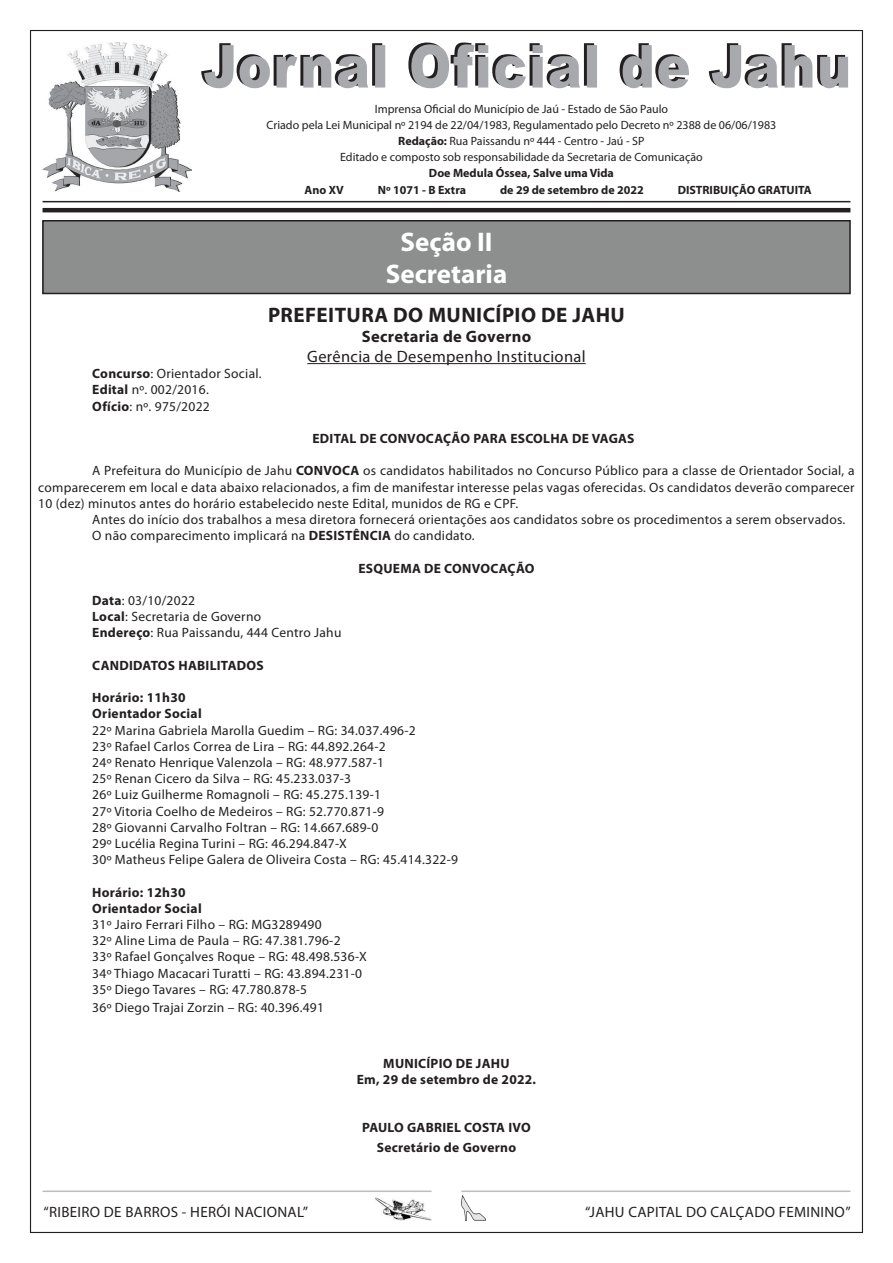
<style>
.page{position:relative;width:893px;height:1263px;background:#fff}
.page>*{position:absolute;margin:0;border:0;box-sizing:border-box;transform-origin:0 0}
.t1{font:700 27px "Myriad Pro";color:#fff}
.t2{font:700 21px "Myriad Pro";letter-spacing:.02em;color:#231f20}
.t3{font:16.5px "Myriad Pro";letter-spacing:.02em;color:#231f20}
.t4{font:700 16.5px "Myriad Pro";letter-spacing:.02em;color:#231f20}
.t5{font:15px "Myriad Pro";letter-spacing:.02em;color:#231f20}
.t6{font:13.5px/16.2px "Myriad Pro";letter-spacing:.02em;color:#231f20;text-align:justify}
.t7{font:700 13.5px "Myriad Pro";letter-spacing:.02em;color:#231f20}
.t8{font:12px "Myriad Pro";color:#231f20}
.t9{font:700 12px "Myriad Pro";color:#231f20}
.s1{font-weight:700}
</style>
<div class="page">
<hr style="left:461px;top:1190px;width:389px;height:2px;background:#bcbdc0">
<hr style="left:43px;top:1190px;width:389px;height:2px;background:#bcbdc0">
<img style="left:43px;top:44px;width:149px;height:148px">
<svg style="left:97px;top:43px;width:751px;height:45px"></svg>
<hr style="left:43px;top:201px;width:807px;height:1px;background:#231f20">
<hr style="left:43px;top:208px;width:807px;height:4px;background:#231f20">
<div style="left:43px;top:221px;width:807px;height:72px;background:#8d8f8f"></div>
<div style="left:42px;top:220px;width:809px;height:74px;border:2px solid #231f20"></div>
<hr style="left:307px;top:363px;width:279px;height:1px;background:#231f20">
<p class="t8" style="left:375px;top:101px;width:295px">Imprensa Oficial do Município de Jaú - Estado de São Paulo</p>
<p class="t8" style="left:266px;top:117px;width:511px">Criado pela Lei Municipal nº 2194 de 22/04/1983, Regulamentado pelo Decreto nº 2388 de 06/06/1983</p>
<p class="t8" style="left:398px;top:133px;width:248px"><span class="s1">Redação:</span> Rua Paissandu nº 444 - Centro - Jaú - SP</p>
<p class="t8" style="left:340px;top:149px;width:364px">Editado e composto sob responsabilidade da Secretaria de Comunicação</p>
<p class="t9" style="left:429px;top:165px;width:186px">Doe Medula Óssea, Salve uma Vida</p>
<p class="t9" style="left:305px;top:182px;width:41px">Ano XV</p>
<p class="t9" style="left:378px;top:182px;width:90px">Nº 1071 - B Extra</p>
<p class="t9" style="left:500px;top:182px;width:145px">de 29 de setembro de 2022</p>
<p class="t9" style="left:678px;top:182px;width:136px">DISTRIBUIÇÃO GRATUITA</p>
<p class="t1" style="left:400px;top:224px;width:93px">Seção II</p>
<p class="t1" style="left:386px;top:256px;width:123px">Secretaria</p>
<p class="t2" style="left:268px;top:302px;width:358px">PREFEITURA DO MUNICÍPIO DE JAHU</p>
<p class="t4" style="left:362px;top:326px;width:171px">Secretaria de Governo</p>
<p class="t3" style="left:307px;top:346px;width:280px">Gerência de Desempenho Institucional</p>
<p class="t6" style="left:92px;top:365px;width:171px"><span class="s1">Concurso</span>: Orientador Social.</p>
<p class="t6" style="left:92px;top:381px;width:118px"><span class="s1">Edital</span> nº. 002/2016.</p>
<p class="t6" style="left:92px;top:398px;width:119px"><span class="s1">Ofício</span>: nº. 975/2022</p>
<p class="t7" style="left:312px;top:430px;width:324px">EDITAL DE CONVOCAÇÃO PARA ESCOLHA DE VAGAS</p>
<p class="t6" style="left:38px;top:462px;width:818px;text-indent:54px">A Prefeitura do Município de Jahu <span class="s1">CONVOCA</span> os candidatos habilitados no Concurso Público para a classe de Orientador Social, a comparecerem em local e data abaixo relacionados, a fim de manifestar interesse pelas vagas oferecidas. Os candidatos deverão comparecer 10 (dez) minutos antes do horário estabelecido neste Edital, munidos de RG e CPF.</p>
<p class="t6" style="left:92px;top:511px;width:754px">Antes do início dos trabalhos a mesa diretora fornecerá orientações aos candidatos sobre os procedimentos a serem observados.</p>
<p class="t6" style="left:92px;top:527px;width:384px">O não comparecimento implicará na <span class="s1">DESISTÊNCIA</span> do candidato.</p>
<p class="t7" style="left:358px;top:559px;width:178px">ESQUEMA DE CONVOCAÇÃO</p>
<p class="t6" style="left:92px;top:592px;width:104px"><span class="s1">Data</span>: 03/10/2022</p>
<p class="t6" style="left:92px;top:608px;width:170px"><span class="s1">Local</span>: Secretaria de Governo</p>
<p class="t6" style="left:92px;top:624px;width:251px"><span class="s1">Endereço</span>: Rua Paissandu, 444 Centro Jahu</p>
<p class="t7" style="left:92px;top:656px;width:173px">CANDIDATOS HABILITADOS</p>
<p class="t7" style="left:92px;top:689px;width:95px">Horário: 11h30</p>
<p class="t7" style="left:92px;top:705px;width:111px">Orientador Social</p>
<p class="t6" style="left:92px;top:722px;width:325px">22º Marina Gabriela Marolla Guedim – RG: 34.037.496-2</p>
<p class="t6" style="left:92px;top:738px;width:295px">23º Rafael Carlos Correa de Lira – RG: 44.892.264-2</p>
<p class="t6" style="left:92px;top:754px;width:293px">24º Renato Henrique Valenzola – RG: 48.977.587-1</p>
<p class="t6" style="left:92px;top:770px;width:260px">25º Renan Cicero da Silva – RG: 45.233.037-3</p>
<p class="t6" style="left:92px;top:786px;width:290px">26º Luiz Guilherme Romagnoli – RG: 45.275.139-1</p>
<p class="t6" style="left:92px;top:803px;width:293px">27º Vitoria Coelho de Medeiros – RG: 52.770.871-9</p>
<p class="t6" style="left:92px;top:819px;width:288px">28º Giovanni Carvalho Foltran – RG: 14.667.689-0</p>
<p class="t6" style="left:92px;top:835px;width:256px">29º Lucélia Regina Turini – RG: 46.294.847-X</p>
<p class="t6" style="left:92px;top:851px;width:367px">30º Matheus Felipe Galera de Oliveira Costa – RG: 45.414.322-9</p>
<p class="t7" style="left:92px;top:883px;width:95px">Horário: 12h30</p>
<p class="t7" style="left:92px;top:899px;width:111px">Orientador Social</p>
<p class="t6" style="left:92px;top:916px;width:231px">31º Jairo Ferrari Filho – RG: MG3289490</p>
<p class="t6" style="left:92px;top:932px;width:250px">32º Aline Lima de Paula – RG: 47.381.796-2</p>
<p class="t6" style="left:92px;top:948px;width:276px">33º Rafael Gonçalves Roque – RG: 48.498.536-X</p>
<p class="t6" style="left:92px;top:965px;width:271px">34º Thiago Macacari Turatti – RG: 43.894.231-0</p>
<p class="t6" style="left:92px;top:981px;width:216px">35º Diego Tavares – RG: 47.780.878-5</p>
<p class="t6" style="left:92px;top:999px;width:233px">36º Diego Trajai Zorzin – RG: 40.396.491</p>
<p class="t7" style="left:383px;top:1054px;width:128px">MUNICÍPIO DE JAHU</p>
<p class="t7" style="left:357px;top:1070px;width:181px">Em, 29 de setembro de 2022.</p>
<p class="t7" style="left:362px;top:1119px;width:170px">PAULO GABRIEL COSTA IVO</p>
<p class="t7" style="left:377px;top:1139px;width:141px">Secretário de Governo</p>
<p class="t5" style="left:44px;top:1202px;width:266px">“RIBEIRO DE BARROS - HERÓI NACIONAL”</p>
<p class="t5" style="left:585px;top:1202px;width:267px">“JAHU CAPITAL DO CALÇADO FEMININO”</p>
</div>
